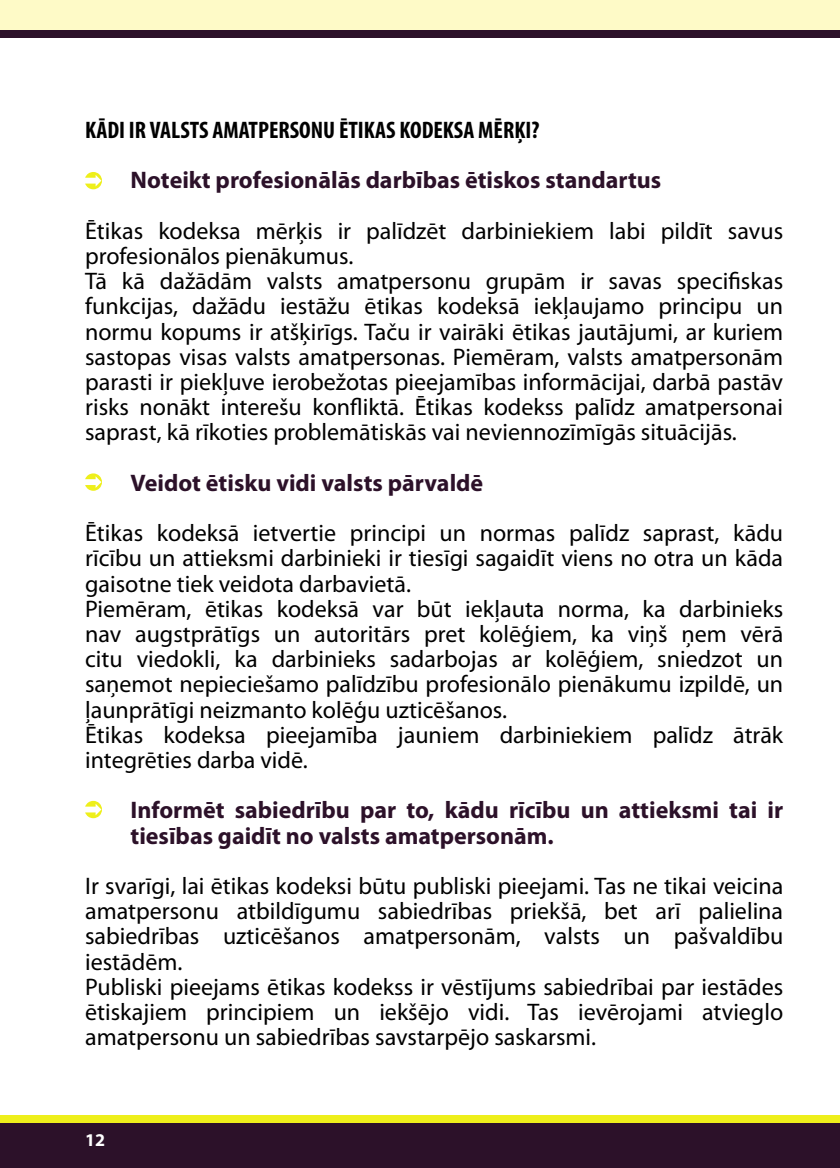
<style>
.page{position:relative;width:840px;height:1168px;background:#fff}
.page>*{position:absolute;margin:0;border:0;box-sizing:border-box;transform-origin:0 0}
.pamatteksts{font:24px/25.2px "Myriad Pro";color:#000;text-align:justify}
.pamatteksts-2{font:700 24px/25.2px "Myriad Pro";color:#2c1129}
.apakšvirsraksts{font:700 condensed 24px "Myriad Pro";color:#000}
.t1{font:700 18px "Myriad Pro";color:#fff}
</style>
<div class="page">
<div style="left:0;top:0;width:839px;height:30px;background:#fefac7"></div>
<div style="left:0;top:30px;width:839px;height:7px;background:#2c1129"></div>
<div style="left:0;top:1122px;width:839px;height:46px;background:#2c1129"></div>
<div style="left:0;top:1115px;width:839px;height:7px;background:#eeef1b"></div>
<hr style="left:839px;top:0;width:1px;height:30px;background:#fefac7">
<hr style="left:839px;top:1122px;width:1px;height:46px;background:#2c1129">
<svg style="left:85px;top:172px;width:17px;height:17px"></svg>
<svg style="left:85px;top:473px;width:17px;height:18px"></svg>
<svg style="left:85px;top:801px;width:17px;height:17px"></svg>
<p class="apakšvirsraksts" style="left:85px;top:117px;width:455px">KĀDI IR VALSTS AMATPERSONU ĒTIKAS KODEKSA MĒRĶI?</p>
<p class="pamatteksts-2" style="left:130px;top:168px;width:532px">Noteikt profesionālās darbības ētiskos standartus</p>
<p class="pamatteksts" style="left:85px;top:219px;width:699px">Ētikas kodeksa mērķis ir palīdzēt darbiniekiem labi pildīt savus profesionālos pienākumus.</p>
<p class="pamatteksts" style="left:85px;top:269px;width:699px">Tā kā dažādām valsts amatpersonu grupām ir savas specifiskas funkcijas, dažādu iestāžu ētikas kodeksā iekļaujamo principu un normu kopums ir atšķirīgs. Taču ir vairāki ētikas jautājumi, ar kuriem sastopas visas valsts amatpersonas. Piemēram, valsts amatpersonām parasti ir piekļuve ierobežotas pieejamības informācijai, darbā pastāv risks nonākt interešu konfliktā. Ētikas kodekss palīdz amatpersonai saprast, kā rīkoties problemātiskās vai neviennozīmīgās situācijās.</p>
<p class="pamatteksts-2" style="left:130px;top:470px;width:354px">Veidot ētisku vidi valsts pārvaldē</p>
<p class="pamatteksts" style="left:85px;top:521px;width:699px">Ētikas kodeksā ietvertie principi un normas palīdz saprast, kādu rīcību un attieksmi darbinieki ir tiesīgi sagaidīt viens no otra un kāda gaisotne tiek veidota darbavietā.</p>
<p class="pamatteksts" style="left:85px;top:597px;width:699px">Piemēram, ētikas kodeksā var būt iekļauta norma, ka darbinieks nav augstprātīgs un autoritārs pret kolēģiem, ka viņš ņem vērā citu viedokli, ka darbinieks sadarbojas ar kolēģiem, sniedzot un saņemot nepieciešamo palīdzību profesionālo pienākumu izpildē, un ļaunprātīgi neizmanto kolēģu uzticēšanos.</p>
<p class="pamatteksts" style="left:85px;top:723px;width:699px">Ētikas kodeksa pieejamība jauniem darbiniekiem palīdz ātrāk integrēties darba vidē.</p>
<p class="pamatteksts-2" style="left:130px;top:798px;width:653px">Informēt sabiedrību par to, kādu rīcību un attieksmi tai ir tiesības gaidīt no valsts amatpersonām.</p>
<p class="pamatteksts" style="left:85px;top:874px;width:699px">Ir svarīgi, lai ētikas kodeksi būtu publiski pieejami. Tas ne tikai veicina amatpersonu atbildīgumu sabiedrības priekšā, bet arī palielina sabiedrības uzticēšanos amatpersonām, valsts un pašvaldību iestādēm.</p>
<p class="pamatteksts" style="left:85px;top:975px;width:699px">Publiski pieejams ētikas kodekss ir vēstījums sabiedrībai par iestādes ētiskajiem principiem un iekšējo vidi. Tas ievērojami atvieglo amatpersonu un sabiedrības savstarpējo saskarsmi.</p>
<p class="t1" style="left:85px;top:1130px;width:21px">12</p>
</div>
